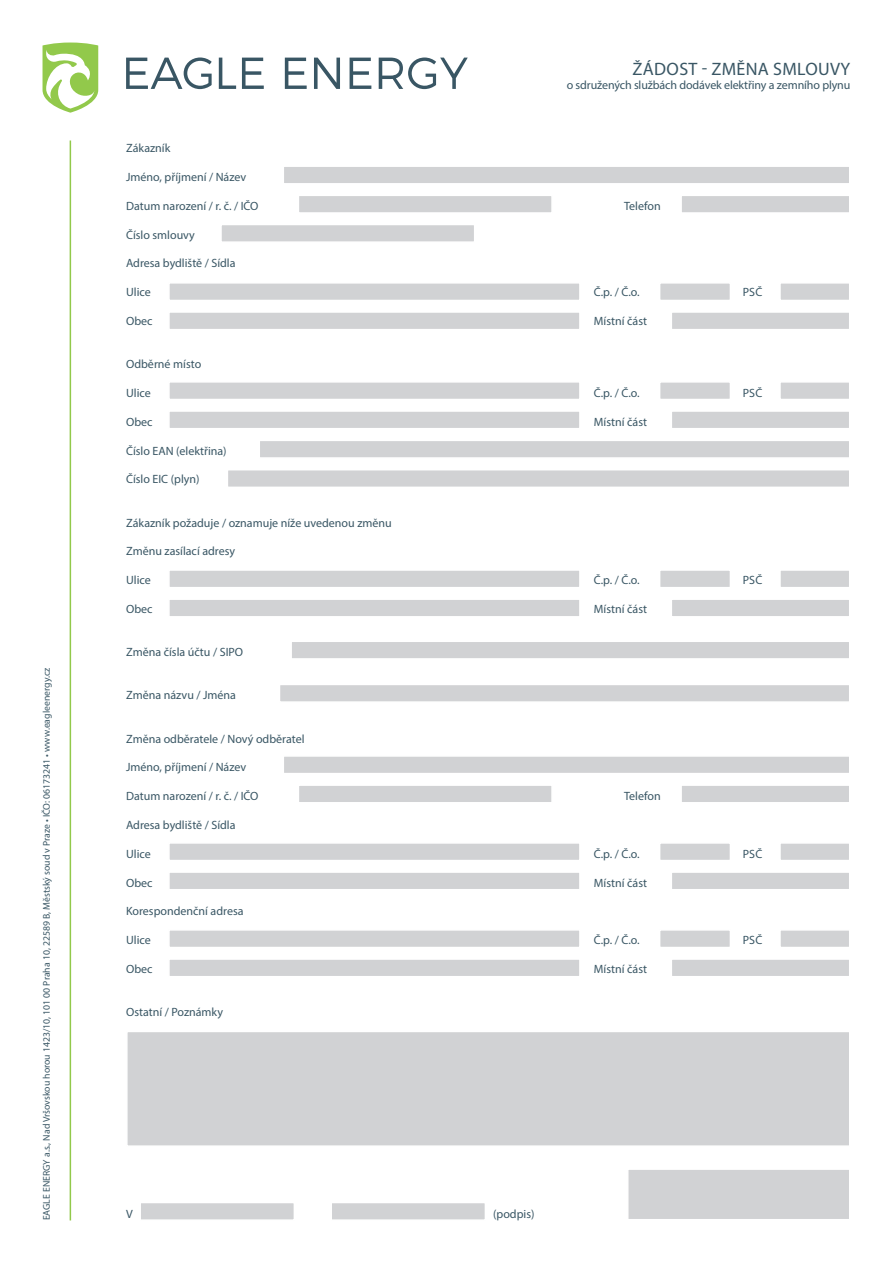
<style>
.page{position:relative;width:893px;height:1263px;background:#fff}
.page>*{position:absolute;margin:0;border:0;box-sizing:border-box;transform-origin:0 0}
.t1{font:18px "Myriad Pro";letter-spacing:.02em;color:#395664}
.t2{font:12px "Myriad Pro";color:#395664}
.t3{font:9.75px "Myriad Pro";color:#395664}
</style>
<div class="page">
<svg style="left:43px;top:43px;width:55px;height:70px"></svg>
<svg style="left:126px;top:58px;width:86px;height:31px"></svg>
<svg style="left:219px;top:58px;width:17px;height:31px"></svg>
<svg style="left:242px;top:58px;width:22px;height:31px"></svg>
<svg style="left:285px;top:58px;width:22px;height:31px"></svg>
<svg style="left:314px;top:58px;width:26px;height:31px"></svg>
<svg style="left:350px;top:58px;width:21px;height:31px"></svg>
<svg style="left:379px;top:58px;width:89px;height:31px"></svg>
<hr style="left:70px;top:140px;width:1px;height:1080px;background:#92c94b">
<div style="left:283px;top:165px;width:567px;height:20px;background:#d1d2d4;border:2px solid #fff"></div>
<div style="left:283px;top:755px;width:567px;height:19px;background:#d1d2d4;border:2px solid #fff"></div>
<div style="left:298px;top:195px;width:255px;height:19px;background:#d1d2d4;border:2px solid #fff"></div>
<div style="left:298px;top:784px;width:255px;height:19px;background:#d1d2d4;border:2px solid #fff"></div>
<div style="left:680px;top:195px;width:170px;height:19px;background:#d1d2d4;border:2px solid #fff"></div>
<div style="left:680px;top:784px;width:170px;height:19px;background:#d1d2d4;border:2px solid #fff"></div>
<div style="left:220px;top:224px;width:255px;height:19px;background:#d1d2d4;border:2px solid #fff"></div>
<div style="left:290px;top:640px;width:560px;height:20px;background:#d1d2d4;border:2px solid #fff"></div>
<div style="left:259px;top:440px;width:591px;height:19px;background:#d1d2d4;border:2px solid #fff"></div>
<div style="left:279px;top:684px;width:571px;height:19px;background:#d1d2d4;border:2px solid #fff"></div>
<div style="left:227px;top:469px;width:623px;height:19px;background:#d1d2d4;border:2px solid #fff"></div>
<div style="left:126px;top:1031px;width:724px;height:116px;background:#d1d2d4;border:2px solid #fff"></div>
<div style="left:139px;top:1202px;width:156px;height:19px;background:#d1d2d4;border:2px solid #fff"></div>
<div style="left:330px;top:1202px;width:156px;height:19px;background:#d1d2d4;border:2px solid #fff"></div>
<div style="left:627px;top:1168px;width:223px;height:52px;background:#d1d2d4;border:2px solid #fff"></div>
<div style="left:168px;top:282px;width:413px;height:19px;background:#d1d2d4;border:2px solid #fff"></div>
<div style="left:168px;top:381px;width:413px;height:19px;background:#d1d2d4;border:2px solid #fff"></div>
<div style="left:168px;top:842px;width:413px;height:19px;background:#d1d2d4;border:2px solid #fff"></div>
<div style="left:168px;top:929px;width:413px;height:19px;background:#d1d2d4;border:2px solid #fff"></div>
<div style="left:168px;top:569px;width:413px;height:19px;background:#d1d2d4;border:2px solid #fff"></div>
<div style="left:659px;top:282px;width:72px;height:19px;background:#d1d2d4;border:2px solid #fff"></div>
<div style="left:659px;top:381px;width:72px;height:19px;background:#d1d2d4;border:2px solid #fff"></div>
<div style="left:659px;top:842px;width:72px;height:19px;background:#d1d2d4;border:2px solid #fff"></div>
<div style="left:659px;top:929px;width:72px;height:19px;background:#d1d2d4;border:2px solid #fff"></div>
<div style="left:659px;top:569px;width:72px;height:19px;background:#d1d2d4;border:2px solid #fff"></div>
<div style="left:779px;top:282px;width:71px;height:19px;background:#d1d2d4;border:2px solid #fff"></div>
<div style="left:779px;top:381px;width:71px;height:19px;background:#d1d2d4;border:2px solid #fff"></div>
<div style="left:779px;top:842px;width:71px;height:19px;background:#d1d2d4;border:2px solid #fff"></div>
<div style="left:779px;top:929px;width:71px;height:19px;background:#d1d2d4;border:2px solid #fff"></div>
<div style="left:779px;top:569px;width:71px;height:19px;background:#d1d2d4;border:2px solid #fff"></div>
<div style="left:168px;top:311px;width:413px;height:19px;background:#d1d2d4;border:2px solid #fff"></div>
<div style="left:168px;top:410px;width:413px;height:19px;background:#d1d2d4;border:2px solid #fff"></div>
<div style="left:168px;top:871px;width:413px;height:19px;background:#d1d2d4;border:2px solid #fff"></div>
<div style="left:168px;top:958px;width:413px;height:19px;background:#d1d2d4;border:2px solid #fff"></div>
<div style="left:168px;top:598px;width:413px;height:19px;background:#d1d2d4;border:2px solid #fff"></div>
<div style="left:671px;top:311px;width:179px;height:19px;background:#d1d2d4;border:2px solid #fff"></div>
<div style="left:671px;top:410px;width:179px;height:19px;background:#d1d2d4;border:2px solid #fff"></div>
<div style="left:671px;top:871px;width:179px;height:19px;background:#d1d2d4;border:2px solid #fff"></div>
<div style="left:671px;top:958px;width:179px;height:19px;background:#d1d2d4;border:2px solid #fff"></div>
<div style="left:671px;top:598px;width:179px;height:19px;background:#d1d2d4;border:2px solid #fff"></div>
<p class="t3" style="left:41px;top:1220px;width:554px;rotate:-90deg">EAGLE ENERGY a.s., Nad Vršovskou horou 1423/10, 101 00 Praha 10, 22589 B, Městský soud v Praze • IČO: 06173241 • www.eagleenergy.cz</p>
<p class="t1" style="left:632px;top:58px;width:219px">ŽÁDOST - ZMĚNA SMLOUVY</p>
<p class="t2" style="left:567px;top:78px;width:285px">o sdružených službách dodávek elektřiny a zemního plynu</p>
<p class="t2" style="left:126px;top:141px;width:46px">Zákazník</p>
<p class="t2" style="left:126px;top:169px;width:122px">Jméno, příjmení / Název</p>
<p class="t2" style="left:126px;top:198px;width:134px">Datum narození / r. č. / IČO</p>
<p class="t2" style="left:624px;top:198px;width:38px">Telefon</p>
<p class="t2" style="left:126px;top:227px;width:70px">Číslo smlouvy</p>
<p class="t2" style="left:126px;top:256px;width:111px">Adresa bydliště / Sídla</p>
<p class="t2" style="left:126px;top:285px;width:26px">Ulice</p>
<p class="t2" style="left:594px;top:285px;width:47px">Č.p. / Č.o.</p>
<p class="t2" style="left:743px;top:285px;width:21px">PSČ</p>
<p class="t2" style="left:126px;top:313px;width:28px">Obec</p>
<p class="t2" style="left:594px;top:313px;width:55px">Místní část</p>
<p class="t2" style="left:126px;top:357px;width:77px">Odběrné místo</p>
<p class="t2" style="left:126px;top:385px;width:26px">Ulice</p>
<p class="t2" style="left:594px;top:385px;width:47px">Č.p. / Č.o.</p>
<p class="t2" style="left:743px;top:385px;width:21px">PSČ</p>
<p class="t2" style="left:126px;top:414px;width:28px">Obec</p>
<p class="t2" style="left:594px;top:414px;width:55px">Místní část</p>
<p class="t2" style="left:126px;top:443px;width:102px">Číslo EAN (elektřina)</p>
<p class="t2" style="left:126px;top:472px;width:75px">Číslo EIC (plyn)</p>
<p class="t2" style="left:126px;top:515px;width:267px">Zákazník požaduje / oznamuje níže uvedenou změnu</p>
<p class="t2" style="left:126px;top:544px;width:111px">Změnu zasílací adresy</p>
<p class="t2" style="left:126px;top:573px;width:26px">Ulice</p>
<p class="t2" style="left:594px;top:573px;width:47px">Č.p. / Č.o.</p>
<p class="t2" style="left:743px;top:573px;width:21px">PSČ</p>
<p class="t2" style="left:126px;top:601px;width:28px">Obec</p>
<p class="t2" style="left:594px;top:601px;width:55px">Místní část</p>
<p class="t2" style="left:126px;top:645px;width:119px">Změna čísla účtu / SIPO</p>
<p class="t2" style="left:126px;top:688px;width:112px">Změna názvu / Jména</p>
<p class="t2" style="left:126px;top:731px;width:180px">Změna odběratele / Nový odběratel</p>
<p class="t2" style="left:126px;top:760px;width:122px">Jméno, příjmení / Název</p>
<p class="t2" style="left:126px;top:789px;width:134px">Datum narození / r. č. / IČO</p>
<p class="t2" style="left:624px;top:789px;width:38px">Telefon</p>
<p class="t2" style="left:126px;top:817px;width:111px">Adresa bydliště / Sídla</p>
<p class="t2" style="left:126px;top:846px;width:26px">Ulice</p>
<p class="t2" style="left:594px;top:846px;width:47px">Č.p. / Č.o.</p>
<p class="t2" style="left:743px;top:846px;width:21px">PSČ</p>
<p class="t2" style="left:126px;top:875px;width:28px">Obec</p>
<p class="t2" style="left:594px;top:875px;width:55px">Místní část</p>
<p class="t2" style="left:126px;top:904px;width:119px">Korespondenční adresa</p>
<p class="t2" style="left:126px;top:933px;width:26px">Ulice</p>
<p class="t2" style="left:594px;top:933px;width:47px">Č.p. / Č.o.</p>
<p class="t2" style="left:743px;top:933px;width:21px">PSČ</p>
<p class="t2" style="left:126px;top:961px;width:28px">Obec</p>
<p class="t2" style="left:594px;top:961px;width:55px">Místní část</p>
<p class="t2" style="left:126px;top:1005px;width:98px">Ostatní / Poznámky</p>
<p class="t2" style="left:126px;top:1206px;width:8px">V</p>
<p class="t2" style="left:493px;top:1206px;width:43px">(podpis)</p>
</div>
